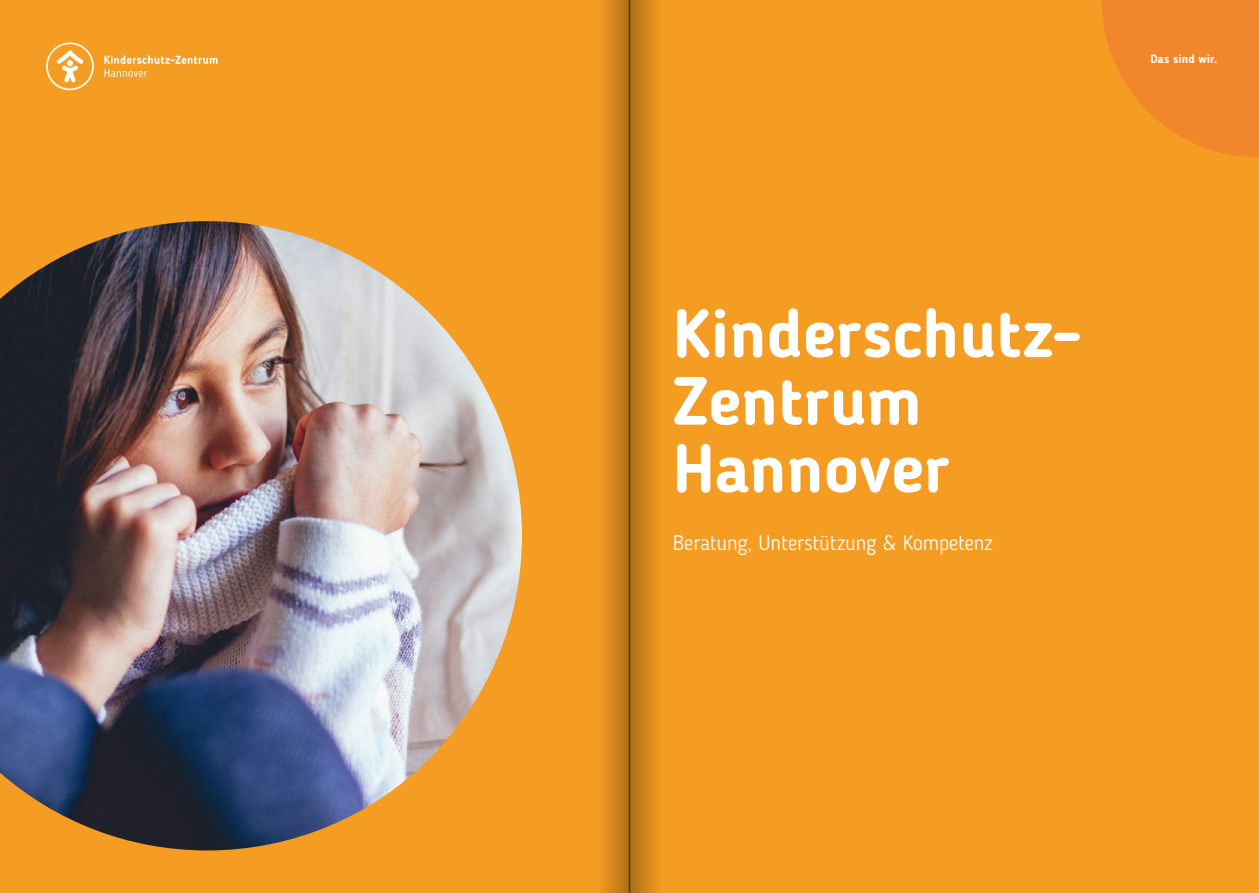
<style>
.page{position:relative;width:1259px;height:893px;background:#fff}
.page>*{position:absolute;margin:0;border:0;box-sizing:border-box;transform-origin:0 0}
.t1{font:700 67.5px/67.5px "Blogger Sans";color:#fff}
.t2{font:300 21px "Blogger Sans";color:#fff}
.t3{font:700 12px "Blogger Sans";color:#fff}
</style>
<div class="page">
<div style="left:0;top:0;width:629px;height:893px;background:#f59c22"></div>
<div style="left:629px;top:0;width:630px;height:893px;background:#f59c22"></div>
<svg style="left:1102px;top:0;width:157px;height:157px"></svg>
<img style="left:0;top:221px;width:522px;height:629px">
<svg style="left:104px;top:55px;width:114px;height:22px"></svg>
<svg style="left:46px;top:43px;width:48px;height:47px"></svg>
<svg style="left:603px;top:0;width:55px;height:893px;background:#c87f1b"></svg>
<p class="t3" style="left:1150px;top:52px;width:68px">Das sind wir.</p>
<h1 class="t1" style="left:673px;top:299px;width:410px">Kinderschutz-<br>Zentrum<br>Hannover</h1>
<p class="t2" style="left:673px;top:530px;width:321px">Beratung, Unterstützung &amp; Kompetenz</p>
</div>
